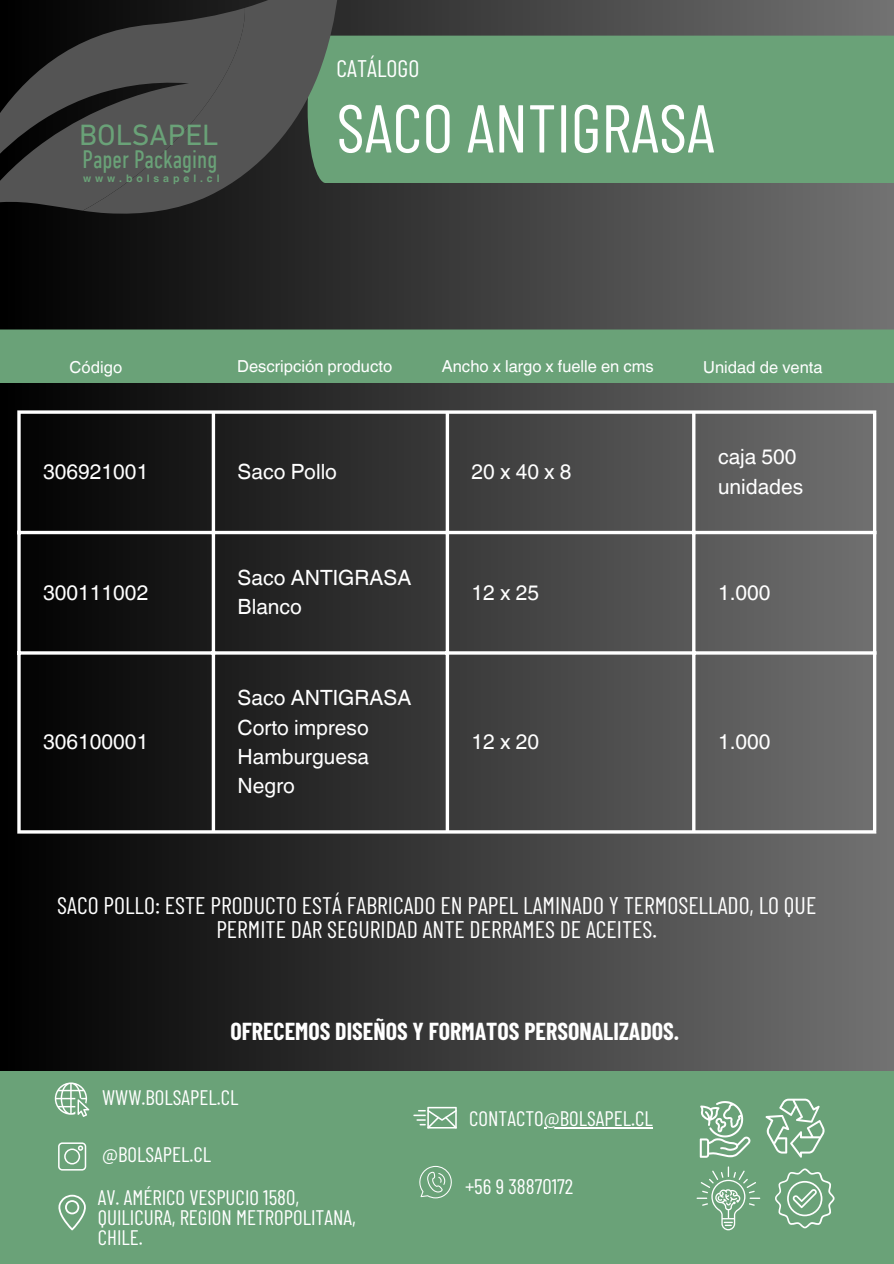
<style>
.page{position:relative;width:894px;height:1264px;background:#fff}
.page>*{position:absolute;margin:0;border:0;box-sizing:border-box;transform-origin:0 0}
.t1{font:67.5px "Barlow Condensed";color:#fff}
.t2{font:29.85px "DIN Next LT Pro";color:#6aa278}
.t3{font:condensed 25.8px "DIN Next LT Pro";color:#6aa278}
.t4{font:24px/23.7px "Barlow Condensed";color:#fff;text-align:center}
.t5{font:700 24px "Barlow Condensed";color:#fff}
.t6{font:21px/29.2px "Helvetica World";color:#fff}
.t7{font:21px/20.2px "Barlow Condensed";color:#fff}
.t8{font:21px "Helvetica World";letter-spacing:.245em;color:#fff}
.t9{font:16.5px "Helvetica World";color:#fff}
.t10{font:700 10.35px "Helvetica World";letter-spacing:.38em;color:#6aa278}
</style>
<div class="page">
<div style="left:0;top:0;width:893px;height:1263px;background:linear-gradient(to right,#000,#737373)"></div>
<div style="left:0;top:329px;width:893px;height:54px;background:#6aa278"></div>
<div style="left:340px;top:36px;width:553px;height:147px;background:#6aa278"></div>
<svg style="left:83px;top:0;width:257px;height:215px;background:#454f48"></svg>
<svg style="left:0;top:8px;width:246px;height:205px;background:#404040"></svg>
<svg style="left:17px;top:414px;width:4px;height:416px"></svg>
<hr style="left:212px;top:414px;width:3px;height:416px;background:#fff">
<svg style="left:445px;top:414px;width:4px;height:416px"></svg>
<hr style="left:692px;top:414px;width:3px;height:416px;background:#fff">
<svg style="left:872px;top:414px;width:4px;height:416px"></svg>
<svg style="left:17px;top:410px;width:859px;height:4px"></svg>
<hr style="left:17px;top:531px;width:859px;height:3px;background:#fff">
<hr style="left:17px;top:651px;width:859px;height:3px;background:#fff">
<hr style="left:17px;top:830px;width:859px;height:3px;background:#fff">
<div style="left:0;top:1070px;width:893px;height:193px;background:#6aa278"></div>
<svg style="left:55px;top:1082px;width:34px;height:34px"></svg>
<svg style="left:413px;top:1106px;width:43px;height:22px"></svg>
<svg style="left:699px;top:1100px;width:51px;height:57px"></svg>
<svg style="left:765px;top:1098px;width:59px;height:59px;background:#89b594"></svg>
<svg style="left:774px;top:1168px;width:60px;height:60px;background:#83b18f"></svg>
<svg style="left:696px;top:1166px;width:64px;height:64px;background:#7dae8a"></svg>
<svg style="left:58px;top:1142px;width:28px;height:28px"></svg>
<svg style="left:58px;top:1194px;width:27px;height:36px"></svg>
<svg style="left:417px;top:1165px;width:37px;height:33px"></svg>
<hr style="left:543px;top:1127px;width:109px;height:1px;background:#fff">
<p class="t2" style="left:79px;top:122px;width:141px">BOLSAPEL</p>
<p class="t3" style="left:82px;top:148px;width:136px">Paper Packaging</p>
<p class="t10" style="left:83px;top:170px;width:138px">www.bolsapel.cl</p>
<p class="t4" style="left:336px;top:55px;width:84px">CATÁLOGO</p>
<p class="t1" style="left:336px;top:85px;width:379px">SACO ANTIGRASA</p>
<p class="t9" style="left:70px;top:357px;width:54px">Código</p>
<p class="t9" style="left:237px;top:356px;width:157px">Descripción producto</p>
<p class="t9" style="left:441px;top:356px;width:213px">Ancho x largo x fuelle en cms</p>
<p class="t9" style="left:703px;top:357px;width:120px">Unidad de venta</p>
<p class="t6" style="left:43px;top:457px;width:107px">306921001</p>
<h2 class="t6" style="left:237px;top:457px;width:101px">Saco Pollo</h2>
<h5 class="t8" style="left:471px;top:459px;width:101px">20x40x8</h5>
<p class="t6" style="left:717px;top:442px;width:87px">caja 500 unidades</p>
<p class="t6" style="left:43px;top:577px;width:107px">300111002</p>
<p class="t6" style="left:43px;top:727px;width:107px">306100001</p>
<h1 class="t6" style="left:237px;top:563px;width:175px">Saco ANTIGRASA<br>Blanco</h1>
<p class="t6" style="left:237px;top:683px;width:175px">Saco ANTIGRASA<br>Corto impreso<br>Hamburguesa<br>Negro</p>
<p class="t6" style="left:471px;top:577px;width:69px">12 x 25</p>
<p class="t6" style="left:717px;top:577px;width:54px">1.000</p>
<p class="t6" style="left:471px;top:727px;width:69px">12 x 20</p>
<p class="t6" style="left:717px;top:727px;width:54px">1.000</p>
<p class="t4" style="left:57px;top:893px;width:760px">SACO POLLO: ESTE PRODUCTO ESTÁ FABRICADO EN PAPEL LAMINADO Y TERMOSELLADO, LO QUE<br>PERMITE DAR SEGURIDAD ANTE DERRAMES DE ACEITES.</p>
<h4 class="t5" style="left:230px;top:1016px;width:450px">OFRECEMOS DISEÑOS Y FORMATOS PERSONALIZADOS.</h4>
<p class="t7" style="left:102px;top:1086px;width:138px">WWW.BOLSAPEL.CL</p>
<p class="t7" style="left:102px;top:1143px;width:110px">@BOLSAPEL.CL</p>
<h6 class="t7" style="left:98px;top:1186px;width:259px">AV. AMÉRICO VESPUCIO 1580,<br>QUILICURA, REGION METROPOLITANA,<br>CHILE.</h6>
<p class="t7" style="left:469px;top:1107px;width:185px">CONTACTO@BOLSAPEL.CL</p>
<p class="t7" style="left:465px;top:1175px;width:110px">+56 9 38870172</p>
</div>
